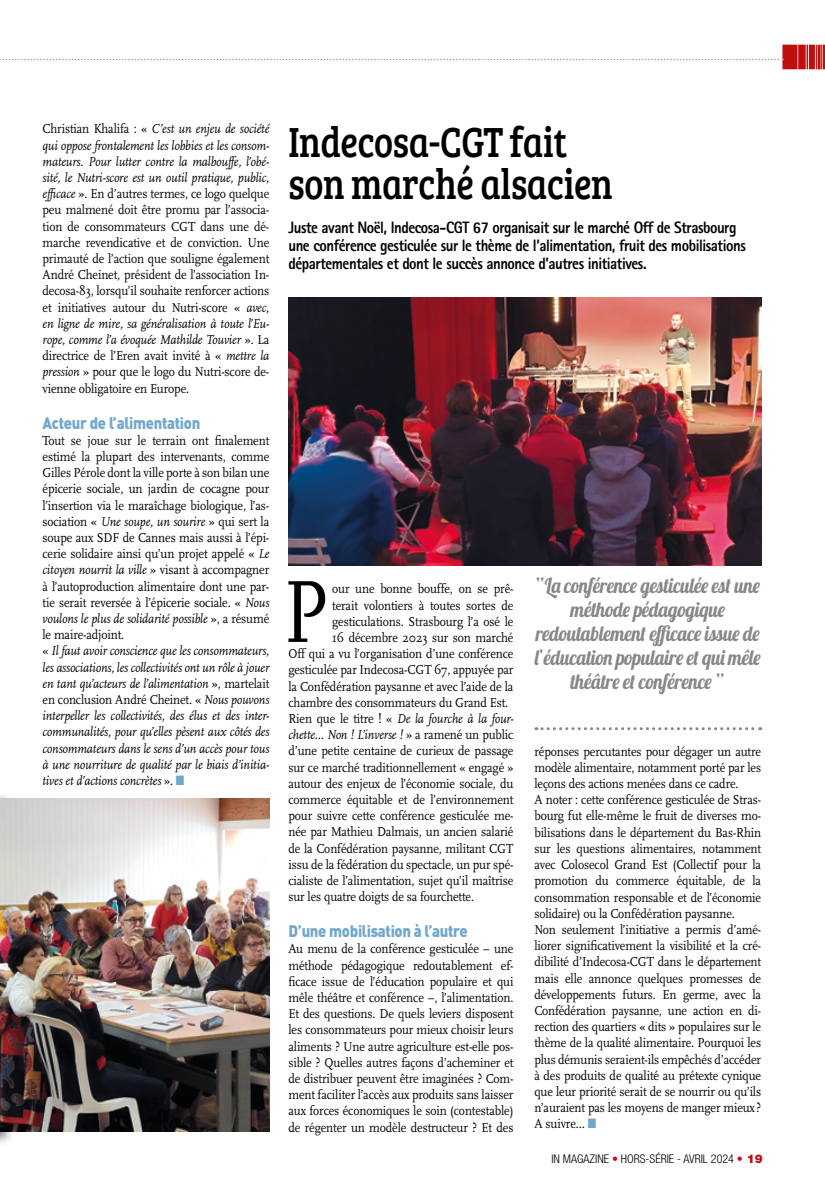
<style>
.page{position:relative;width:825px;height:1195px;background:#fff}
.page>*{position:absolute;margin:0;border:0;box-sizing:border-box;transform-origin:0 0}
.t1{font:91.95px "Scala";color:#000;scale:.83 1}
.t2{font:43.5px/42px "Bree Serif";letter-spacing:-.01em;color:#000;scale:.83 1}
.t3{font:21px/24px "Lobster 1.4";letter-spacing:.005em;color:#878787;text-align:center;scale:.9 1}
.t4{font:800 16.5px/18px "Rotis Sans Serif";letter-spacing:-.03em;color:#000;scale:.9 1}
.t5{font:900 16.5px "DIN";letter-spacing:-.02em;color:#72a7cd;scale:.9 1}
.t6{font:13.5px/16.2px "Scala";letter-spacing:-.01em;color:#000;text-align:justify;scale:.9 1}
.t7{font:italic 13.5px "Scala";letter-spacing:-.01em;color:#000;scale:.9 1}
.t8{font:300 condensed 12px "Helvetica Neue";color:#000}
.s1{font-style:italic}
.s2{color:#72a7cd}
.s3{font-style:normal}
.s4{color:#c00d0e}
.s5{font-weight:900;font-stretch:normal;color:#c00d0e}
</style>
<div class="page">
<div style="left:782px;top:45px;width:15px;height:24px;background:#c00d0e"></div>
<div style="left:798px;top:45px;width:8px;height:24px;background:#c00d0e"></div>
<hr style="left:806px;top:45px;width:2px;height:24px;background:#c00d0e">
<div style="left:809px;top:45px;width:6px;height:24px;background:#c00d0e"></div>
<svg style="left:816px;top:45px;width:6px;height:24px"></svg>
<hr style="left:823px;top:45px;width:2px;height:24px;background:#c00d0e">
<svg style="left:0;top:59px;width:783px;height:1px"></svg>
<img style="left:288px;top:298px;width:473px;height:268px">
<svg style="left:536px;top:727px;width:225px;height:3px"></svg>
<div style="left:0;top:791px;width:15px;height:356px;background:#000;opacity:.5"></div>
<img style="left:0;top:798px;width:269px;height:333px">
<p class="t6" style="left:43px;top:121px;width:253px">Christian Khalifa : « <span class="s1">C’est un enjeu de société qui oppose frontalement les lobbies et les consom&shy;mateurs. Pour lutter contre la malbouffe, l’obé&shy;sité, le Nutri-score est un outil pratique, public, efficace</span> ». En d’autres termes, ce logo quelque peu malmené doit être promu par l’associa&shy;tion de consommateurs CGT dans une dé&shy;marche revendicative et de conviction. Une primauté de l’action que souligne également André Cheinet, président de l’association In&shy;decosa-83, lorsqu’il souhaite renforcer actions et initiatives autour du Nutri-score « <span class="s1">avec, en ligne de mire, sa généralisation à toute l’Eu&shy;rope, comme l’a évoquée Mathilde Touvier</span> ». La directrice de l’Eren avait invité à « <span class="s1">mettre la pression</span> » pour que le logo du Nutri-score de&shy;vienne obligatoire en Europe.</p>
<p class="t5" style="left:43px;top:412px;width:177px">Acteur de l’alimentation</p>
<p class="t6" style="left:43px;top:433px;width:253px;text-align:left">Tout se joue sur le terrain ont finalement estimé la plupart des intervenants, comme Gilles Pérole dont la ville porte à son bilan une épicerie sociale, un jardin de cocagne pour l’insertion via le maraîchage biologique, l’as&shy;sociation « <span class="s1">Une soupe, un sourire</span> » qui sert la soupe aux SDF de Cannes mais aussi à l’épi&shy;cerie solidaire ainsi qu’un projet appelé « <span class="s1">Le citoyen nourrit la ville</span> » visant à accompagner à l’autoproduction alimentaire dont une par&shy;tie serait reversée à l’épicerie sociale. « <span class="s1">Nous voulons le plus de solidarité possible</span> », a résumé le maire-adjoint.<br>« <span class="s1">Il faut avoir conscience que les consommateurs, les associations, les collectivités ont un rôle à jouer en tant qu’acteurs de l’alimentation</span> », martelait en conclusion André Cheinet. « <span class="s1">Nous pouvons interpeller les collectivités, des élus et des inter&shy;communalités, pour qu’elles pèsent aux côtés des consommateurs dans le sens d’un accès pour tous à une nourriture de qualité par le biais d’initia&shy;tives et d’actions concrètes</span> ». <span class="s2">■</span></p>
<h2 class="t2" style="left:288px;top:122px;width:392px">Indecosa-CGT fait son marché alsacien</h2>
<p class="t4" style="left:288px;top:218px;width:510px">Juste avant Noël, Indecosa-CGT 67 organisait sur le marché Off de Strasbourg une conférence gesticulée sur le thème de l’alimentation, fruit des mobilisations départementales et dont le succès annonce d’autres initiatives.</p>
<h1 class="t1" style="left:283px;top:562px;width:57px">P</h1>
<p class="t6" style="left:332px;top:581px;width:203px">our une bonne bouffe, on se prê-</p>
<p class="t6" style="left:332px;top:597px;width:203px">terait volontiers à toutes sortes de</p>
<p class="t6" style="left:332px;top:613px;width:203px">gesticulations. Strasbourg l’a osé le</p>
<p class="t6" style="left:332px;top:630px;width:203px">16 décembre 2023 sur son marché</p>
<p class="t6" style="left:288px;top:646px;width:251px">Off qui a vu l’organisation d’une conférence</p>
<p class="t6" style="left:288px;top:662px;width:252px">gesticulée par Indecosa-CGT 67, appuyée par</p>
<p class="t6" style="left:288px;top:678px;width:252px">la Confédération paysanne et avec l’aide de la</p>
<p class="t6" style="left:288px;top:694px;width:246px">chambre des consommateurs du Grand Est.</p>
<p class="t7" style="left:288px;top:711px;width:252px"><span class="s3">Rien que le titre ! «</span> De la fourche à la four-</p>
<p class="t7" style="left:288px;top:728px;width:252px">chette… Non ! L’inverse ! <span class="s3">» a ramené un public</span></p>
<p class="t6" style="left:288px;top:743px;width:252px">d’une petite centaine de curieux de passage</p>
<p class="t6" style="left:288px;top:759px;width:252px">sur ce marché traditionnellement « engagé »</p>
<p class="t6" style="left:288px;top:775px;width:252px">autour des enjeux de l’économie sociale, du</p>
<p class="t6" style="left:288px;top:792px;width:252px">commerce équitable et de l’environnement</p>
<p class="t6" style="left:288px;top:808px;width:252px">pour suivre cette conférence gesticulée me-</p>
<p class="t6" style="left:288px;top:824px;width:252px">née par Mathieu Dalmais, un ancien salarié</p>
<p class="t6" style="left:288px;top:840px;width:252px">de la Confédération paysanne, militant CGT</p>
<p class="t6" style="left:288px;top:856px;width:252px">issu de la fédération du spectacle, un pur spé-</p>
<p class="t6" style="left:288px;top:873px;width:252px">cialiste de l’alimentation, sujet qu’il maîtrise</p>
<p class="t6" style="left:288px;top:889px;width:208px">sur les quatre doigts de sa fourchette.</p>
<p class="t5" style="left:288px;top:920px;width:201px">D’une mobilisation à l’autre</p>
<p class="t6" style="left:288px;top:941px;width:252px">Au menu de la conférence gesticulée – une méthode pédagogique redoutablement ef&shy;ficace issue de l’éducation populaire et qui mêle théâtre et conférence –, l’alimentation.<br>Et des questions. De quels leviers disposent les consommateurs pour mieux choisir leurs aliments ? Une autre agriculture est-elle pos&shy;sible ? Quelles autres façons d’acheminer et de distribuer peuvent être imaginées ? Com&shy;ment faciliter l’accès aux produits sans laisser aux forces économiques le soin (contestable) de régenter un modèle destructeur ? Et des</p>
<h3 class="t3" style="left:535px;top:573px;width:253px">“La conférence gesticulée est une méthode pédagogique redoutablement efficace issue de l’éducation populaire et qui mêle théâtre et conférence ”</h3>
<p class="t6" style="left:534px;top:743px;width:253px;text-align:left">réponses percutantes pour dégager un autre modèle alimentaire, notamment porté par les leçons des actions menées dans ce cadre.<br>A noter : cette conférence gesticulée de Stras&shy;bourg fut elle-même le fruit de diverses mo&shy;bilisations dans le département du Bas-Rhin sur les questions alimentaires, notamment avec Colosecol Grand Est (Collectif pour la promotion du commerce équitable, de la consommation responsable et de l’économie solidaire) ou la Confédération paysanne.<br>Non seulement l’initiative a permis d’amé&shy;liorer significativement la visibilité et la cré&shy;dibilité d’Indecosa-CGT dans le département mais elle annonce quelques promesses de développements futurs. En germe, avec la Confédération paysanne, une action en di&shy;rection des quartiers « dits » populaires sur le thème de la qualité alimentaire. Pourquoi les plus démunis seraient-ils empêchés d’accéder à des produits de qualité au prétexte cynique que leur priorité serait de se nourrir ou qu’ils n’auraient pas les moyens de manger mieux?<br>A suivre… <span class="s2">■</span></p>
<p class="t8" style="left:551px;top:1152px;width:213px">IN MAGAZINE <span class="s4">•</span> HORS-SÉRIE - AVRIL 2024 <span class="s5">• 19</span></p>
</div>
